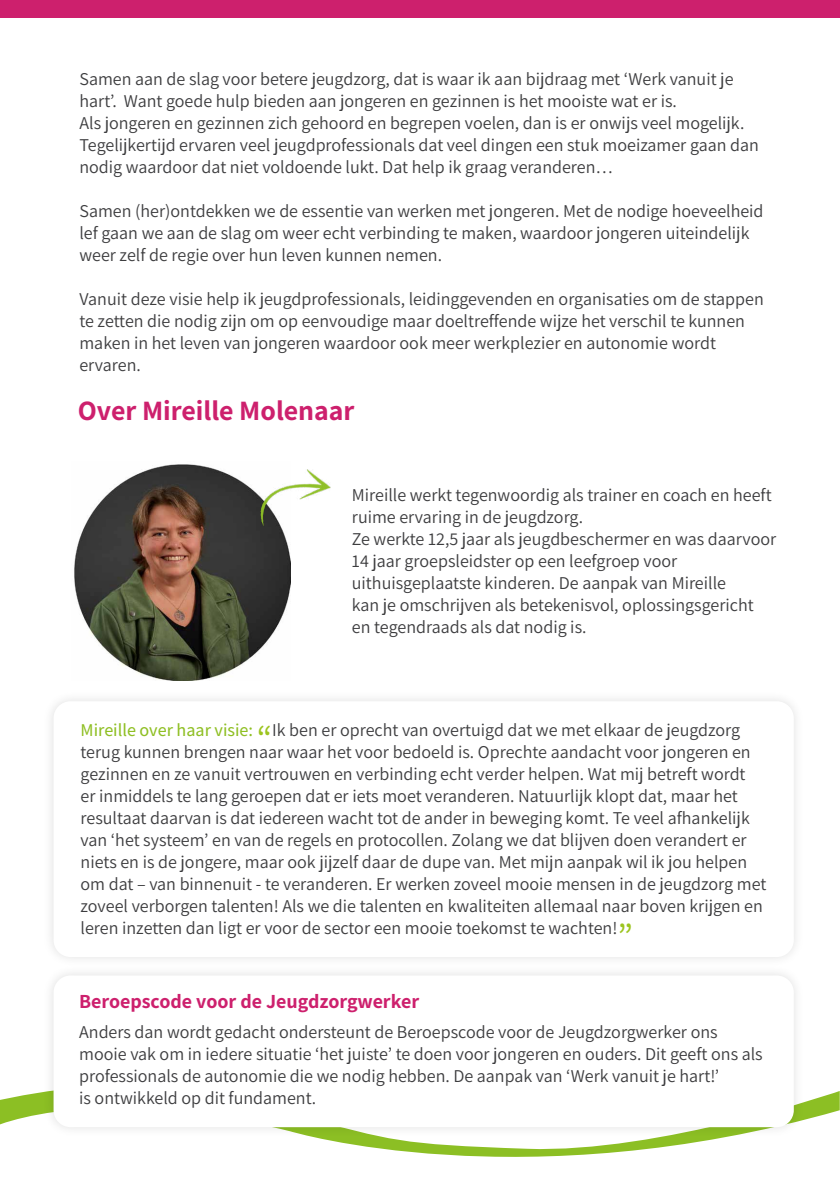
<style>
.page{position:relative;width:840px;height:1191px;background:#fff}
.page>*{position:absolute;margin:0;border:0;box-sizing:border-box;transform-origin:0 0}
.t1{font:700 28px "Assistant";color:#cd206d}
.t2{font:700 20px "Assistant";color:#cd206d}
.t3{font:18px/22px "Assistant";color:#3d3d3f}
.s1{font-weight:500;color:#8fbf24}
.s2{font-size:38px;color:#9cc41e}
</style>
<div class="page">
<svg style="left:0;top:1091px;width:839px;height:66px"></svg>
<img style="left:74px;top:464px;width:216px;height:216px">
<img style="left:261px;top:469px;width:69px;height:57px">
<div style="left:42px;top:690px;width:762px;height:277px;background:#f9f9f9"></div>
<div style="left:54px;top:701px;width:739px;height:256px;background:#fff;border-radius:17px"></div>
<div style="left:42px;top:964px;width:762px;height:174px;background:#000;opacity:.12"></div>
<div style="left:54px;top:975px;width:739px;height:152px;background:#fff;border-radius:17px"></div>
<div style="left:0;top:0;width:839px;height:17px;background:#cd206d"></div>
<svg style="left:523px;top:964px;width:281px;height:54px"></svg>
<p class="t3" style="left:79px;top:67px;width:680px">Samen aan de slag voor betere jeugdzorg, dat is waar ik aan bijdraag met ‘Werk vanuit je hart’. Want goede hulp bieden aan jongeren en gezinnen is het mooiste wat er is.<br>Als jongeren en gezinnen zich gehoord en begrepen voelen, dan is er onwijs veel mogelijk.<br>Tegelijkertijd ervaren veel jeugdprofessionals dat veel dingen een stuk moeizamer gaan dan nodig waardoor dat niet voldoende lukt. Dat help ik graag veranderen…</p>
<p class="t3" style="left:79px;top:199px;width:685px">Samen (her)ontdekken we de essentie van werken met jongeren. Met de nodige hoeveelheid lef gaan we aan de slag om weer echt verbinding te maken, waardoor jongeren uiteindelijk weer zelf de regie over hun leven kunnen nemen.</p>
<p class="t3" style="left:79px;top:287px;width:685px">Vanuit deze visie help ik jeugdprofessionals, leidinggevenden en organisaties om de stappen te zetten die nodig zijn om op eenvoudige maar doeltreffende wijze het verschil te kunnen maken in het leven van jongeren waardoor ook meer werkplezier en autonomie wordt ervaren.</p>
<h1 class="t1" style="left:78px;top:391px;width:278px">Over Mireille Molenaar</h1>
<p class="t3" style="left:351px;top:482px;width:426px">Mireille werkt tegenwoordig als trainer en coach en heeft ruime ervaring in de jeugdzorg.<br>Ze werkte 12,5 jaar als jeugdbeschermer en was daarvoor 14 jaar groepsleidster op een leefgroep voor uithuisgeplaatste kinderen. De aanpak van Mireille<br>kan je omschrijven als betekenisvol, oplossingsgericht en tegendraads als dat nodig is.</p>
<p class="t3" style="left:81px;top:718px;width:687px"><span class="s1">Mireille over haar visie:</span> <span class="s2">“</span>Ik ben er oprecht van overtuigd dat we met elkaar de jeugdzorg terug kunnen brengen naar waar het voor bedoeld is. Oprechte aandacht voor jongeren en gezinnen en ze vanuit vertrouwen en verbinding echt verder helpen. Wat mij betreft wordt<br>er inmiddels te lang geroepen dat er iets moet veranderen. Natuurlijk klopt dat, maar het resultaat daarvan is dat iedereen wacht tot de ander in beweging komt. Te veel afhankelijk van ‘het systeem’ en van de regels en protocollen. Zolang we dat blijven doen verandert er niets en is de jongere, maar ook jijzelf daar de dupe van. Met mijn aanpak wil ik jou helpen om dat – van binnenuit - te veranderen. Er werken zoveel mooie mensen in de jeugdzorg met zoveel verborgen talenten! Als we die talenten en kwaliteiten allemaal naar boven krijgen en leren inzetten dan ligt er voor de sector een mooie toekomst te wachten!<span class="s2">”</span></p>
<p class="t2" style="left:79px;top:987px;width:341px">Beroepscode voor de Jeugdzorgwerker</p>
<p class="t3" style="left:79px;top:1020px;width:684px">Anders dan wordt gedacht ondersteunt de Beroepscode voor de Jeugdzorgwerker ons mooie vak om in iedere situatie ‘het juiste’ te doen voor jongeren en ouders. Dit geeft ons als professionals de autonomie die we nodig hebben. De aanpak van ‘Werk vanuit je hart!’<br>is ontwikkeld op dit fundament.</p>
</div>
